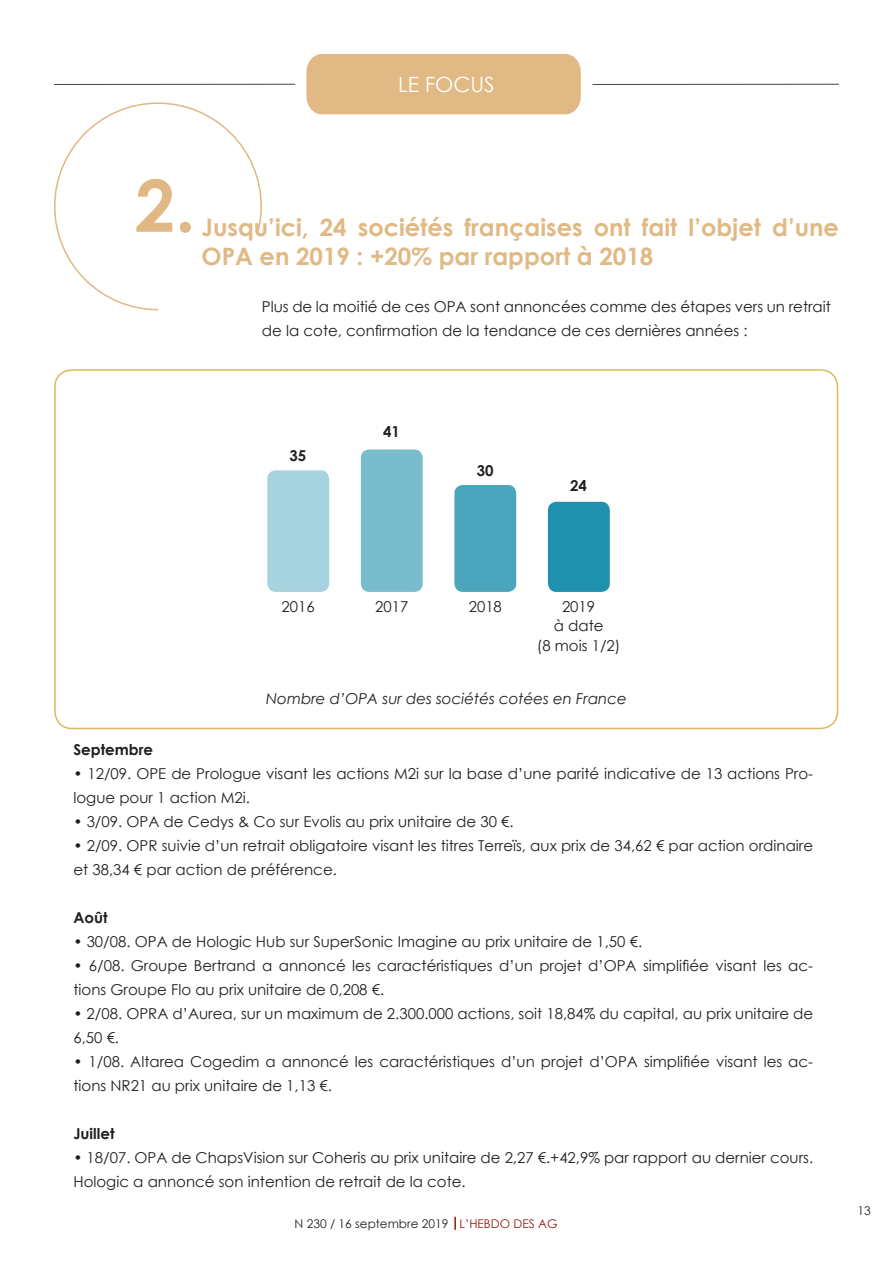
<style>
.page{position:relative;width:893px;height:1263px;background:#fff}
.page>*{position:absolute;margin:0;border:0;box-sizing:border-box;transform-origin:0 0}
.t1{font:700 72px "Century Gothic";color:#dfb884}
.t2{font:700 24px/28.8px "Century Gothic";color:#e0b984}
.t3{font:21px "Century Gothic";color:#fff}
.t4{font:15px/24px "Century Gothic";color:#231f20}
.t5{font:italic 15px "Century Gothic";color:#231f20}
.t6{font:700 15px "Century Gothic";color:#231f20}
.t7{font:12px "Century Gothic";color:#231f20}
.s1{color:#901c0e}
</style>
<div class="page">
<svg style="left:454px;top:1217px;width:2px;height:13px"></svg>
<div style="left:306px;top:54px;width:275px;height:60px;background:#e0b984"></div>
<hr style="left:592px;top:84px;width:247px;height:1px;background:#231f20">
<hr style="left:54px;top:84px;width:241px;height:1px;background:#231f20">
<div style="left:54px;top:369px;width:784px;height:360px;border:2px solid #dcb95b;border-radius:17px"></div>
<div style="left:267px;top:470px;width:62px;height:122px;background:#a6d3de;border-radius:9px"></div>
<div style="left:361px;top:449px;width:62px;height:143px;background:#78bccd;border-radius:9px"></div>
<div style="left:454px;top:485px;width:62px;height:107px;background:#4ba6bd;border-radius:9px"></div>
<div style="left:548px;top:502px;width:62px;height:90px;background:#1f90ad;border-radius:9px"></div>
<p class="t3" style="left:398px;top:70px;width:98px">LE FOCUS</p>
<p class="t1" style="left:135px;top:151px;width:62px">2.</p>
<p class="t2" style="left:202px;top:212px;width:639px">Jusqu’ici, 24 sociétés françaises ont fait l’objet d’une<br>OPA en 2019 : +20% par rapport à 2018</p>
<p class="t4" style="left:262px;top:294px;width:570px">Plus de la moitié de ces OPA sont annoncées comme des étapes vers un retrait de la cote, confirmation de la tendance de ces dernières années :</p>
<p class="t6" style="left:290px;top:444px;width:18px">35</p>
<p class="t6" style="left:383px;top:420px;width:18px">41</p>
<p class="t6" style="left:477px;top:459px;width:18px">30</p>
<p class="t6" style="left:570px;top:474px;width:18px">24</p>
<p class="t4" style="left:282px;top:594px;width:35px">2016</p>
<p class="t4" style="left:375px;top:594px;width:35px">2017</p>
<p class="t4" style="left:469px;top:594px;width:35px">2018</p>
<p class="t4" style="left:562px;top:594px;width:35px">2019</p>
<p class="t4" style="left:554px;top:614px;width:51px">à date</p>
<p class="t4" style="left:537px;top:633px;width:85px">(8 mois 1/2)</p>
<p class="t5" style="left:266px;top:688px;width:362px">Nombre d’OPA sur des sociétés cotées en France</p>
<p class="t6" style="left:73px;top:738px;width:81px">Septembre</p>
<p class="t4" style="left:73px;top:762px;width:741px">• 12/09. OPE de Prologue visant les actions M2i sur la base d’une parité indicative de 13 actions Pro&shy;logue pour 1 action M2i.</p>
<p class="t4" style="left:73px;top:810px;width:442px">• 3/09. OPA de Cedys &amp; Co sur Evolis au prix unitaire de 30 €.</p>
<p class="t4" style="left:73px;top:834px;width:741px">• 2/09. OPR suivie d’un retrait obligatoire visant les titres Terreïs, aux prix de 34,62 € par action ordinaire et 38,34 € par action de préférence.</p>
<p class="t6" style="left:73px;top:906px;width:36px">Août</p>
<p class="t4" style="left:73px;top:930px;width:570px">• 30/08. OPA de Hologic Hub sur SuperSonic Imagine au prix unitaire de 1,50 €.</p>
<p class="t4" style="left:73px;top:954px;width:741px">• 6/08. Groupe Bertrand a annoncé les caractéristiques d’un projet d’OPA simplifiée visant les ac&shy;tions Groupe Flo au prix unitaire de 0,208 €.</p>
<p class="t4" style="left:73px;top:1002px;width:741px">• 2/08. OPRA d’Aurea, sur un maximum de 2.300.000 actions, soit 18,84% du capital, au prix unitaire de<br>6,50 €.</p>
<p class="t4" style="left:73px;top:1050px;width:741px">• 1/08. Altarea Cogedim a annoncé les caractéristiques d’un projet d’OPA simplifiée visant les ac&shy;tions NR21 au prix unitaire de 1,13 €.</p>
<p class="t6" style="left:73px;top:1122px;width:43px">Juillet</p>
<p class="t4" style="left:73px;top:1146px;width:741px">• 18/07. OPA de ChapsVision sur Coheris au prix unitaire de 2,27 €.+42,9% par rapport au dernier cours.<br>Hologic a annoncé son intention de retrait de la cote.</p>
<p class="t7" style="left:295px;top:1215px;width:264px">N 230 / 16 septembre 2019 <span class="s1">L’HEBDO DES AG</span></p>
<p class="t7" style="left:858px;top:1202px;width:15px">13</p>
</div>
